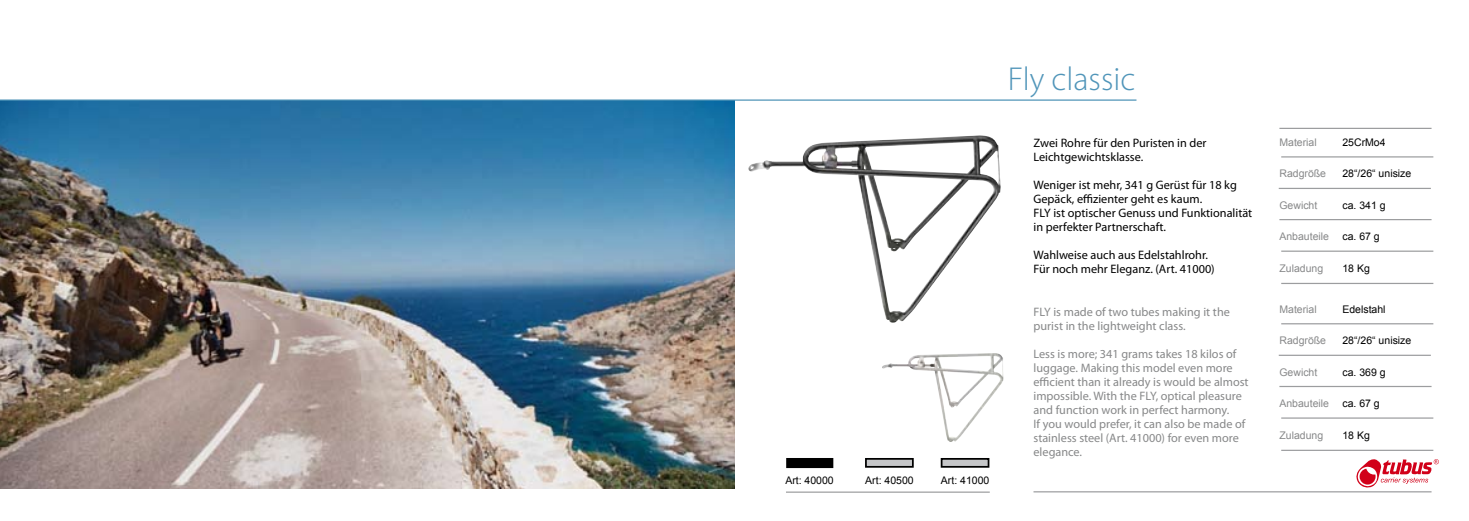
<style>
.page{position:relative;width:1469px;height:521px;background:#fff}
.page>*{position:absolute;margin:0;border:0;box-sizing:border-box;transform-origin:0 0}
.t1{font:300 33.25px "Myriad Pro";color:#5095b9}
.t2{font:12.25px/14px "Myriad Pro";color:#878889}
.t3{font:12.25px/14px "Myriad Pro";color:#000}
.t4{font:10.5px "Arial";color:#000}
.t5{font:10.5px "Arial";color:#878889}
.s1{color:#fff}
</style>
<div class="page">
<img style="left:0;top:101px;width:734px;height:387px">
<hr style="left:786px;top:491px;width:203px;height:2px;background:#9c9d9f">
<hr style="left:1033px;top:491px;width:398px;height:1px;background:#9c9d9f">
<hr style="left:1279px;top:128px;width:152px;height:1px;background:#9c9d9f">
<hr style="left:1281px;top:156px;width:152px;height:1px;background:#9c9d9f">
<hr style="left:1278px;top:188px;width:152px;height:1px;background:#9c9d9f">
<hr style="left:1279px;top:219px;width:152px;height:1px;background:#9c9d9f">
<hr style="left:1281px;top:251px;width:152px;height:1px;background:#9c9d9f">
<div style="left:787px;top:459px;width:45px;height:8px;background:#000"></div>
<div style="left:786px;top:458px;width:47px;height:10px;border:2px solid #000"></div>
<div style="left:941px;top:459px;width:47px;height:8px;background:#c5c6c8"></div>
<div style="left:940px;top:458px;width:49px;height:10px;border:2px solid #000"></div>
<hr style="left:1281px;top:283px;width:152px;height:1px;background:#9c9d9f">
<svg style="left:1356px;top:459px;width:82px;height:29px"></svg>
<div style="left:866px;top:459px;width:46px;height:8px;background:#c5c6c8"></div>
<div style="left:865px;top:458px;width:48px;height:10px;border:2px solid #000"></div>
<hr style="left:1281px;top:323px;width:152px;height:1px;background:#9c9d9f">
<hr style="left:1278px;top:355px;width:152px;height:1px;background:#9c9d9f">
<hr style="left:1279px;top:386px;width:152px;height:1px;background:#9c9d9f">
<hr style="left:1281px;top:417px;width:152px;height:2px;background:#9c9d9f">
<hr style="left:1281px;top:450px;width:152px;height:1px;background:#9c9d9f">
<img style="left:882px;top:353px;width:121px;height:89px">
<img style="left:748px;top:142px;width:250px;height:172px">
<hr style="left:0;top:99px;width:1136px;height:2px;background:#4c92b6">
<p class="t4" style="left:785px;top:473px;width:50px">Art: 40000</p>
<p class="t4" style="left:941px;top:473px;width:50px">Art: 41000</p>
<p class="t4" style="left:865px;top:473px;width:50px">Art: 40500</p>
<h1 class="t1" style="left:1007px;top:59px;width:129px">Fly classic</h1>
<p class="t3" style="left:1033px;top:136px;width:174px">Zwei Rohre für den Puristen in der<br>Leichtgewichtsklasse.</p>
<p class="t3" style="left:1033px;top:178px;width:220px">Weniger ist mehr, 341 g Gerüst für 18 kg Gepäck, effizienter geht es kaum.<br>FLY ist optischer Genuss und Funktionalität in perfekter Partnerschaft.</p>
<p class="t3" style="left:1033px;top:248px;width:183px">Wahlweise auch aus Edelstahlrohr.<br>Für noch mehr Eleganz. (Art. 41000)</p>
<p class="t2" style="left:1033px;top:304px;width:198px">FLY is made of two tubes making it the purist in the lightweight class.</p>
<p class="t2" style="left:1033px;top:346px;width:217px">Less is more; 341 grams takes 18 kilos of luggage. Making this model even more efficient than it already is would be almost impossible. With the FLY, optical pleasure and function work in perfect harmony.<br>If you would prefer, it can also be made of stainless steel (Art. 41000) for even more elegance.</p>
<p class="t5" style="left:1279px;top:135px;width:39px">Material</p>
<p class="t4" style="left:1342px;top:135px;width:45px">25CrMo4</p>
<p class="t5" style="left:1279px;top:167px;width:48px">Radgröße</p>
<p class="t4" style="left:1342px;top:167px;width:70px">28“/26“ unisize</p>
<p class="t5" style="left:1279px;top:198px;width:39px">Gewicht</p>
<p class="t4" style="left:1342px;top:198px;width:45px">ca. 341 g</p>
<p class="t5" style="left:1279px;top:230px;width:51px">Anbauteile</p>
<p class="t4" style="left:1342px;top:230px;width:39px">ca. 67 g</p>
<p class="t5" style="left:1279px;top:261px;width:51px">Zuladung <span class="s1">/</span></p>
<p class="t4" style="left:1342px;top:261px;width:29px">18 Kg</p>
<p class="t5" style="left:1279px;top:302px;width:39px">Material</p>
<p class="t4" style="left:1342px;top:302px;width:45px">Edelstahl</p>
<p class="t5" style="left:1279px;top:333px;width:48px">Radgröße</p>
<p class="t4" style="left:1342px;top:333px;width:70px">28“/26“ unisize</p>
<p class="t5" style="left:1279px;top:365px;width:39px">Gewicht</p>
<p class="t4" style="left:1342px;top:365px;width:45px">ca. 369 g</p>
<p class="t5" style="left:1279px;top:396px;width:51px">Anbauteile</p>
<p class="t4" style="left:1342px;top:396px;width:39px">ca. 67 g</p>
<p class="t5" style="left:1279px;top:428px;width:51px">Zuladung <span class="s1">/</span></p>
<p class="t4" style="left:1342px;top:428px;width:29px">18 Kg</p>
</div>
